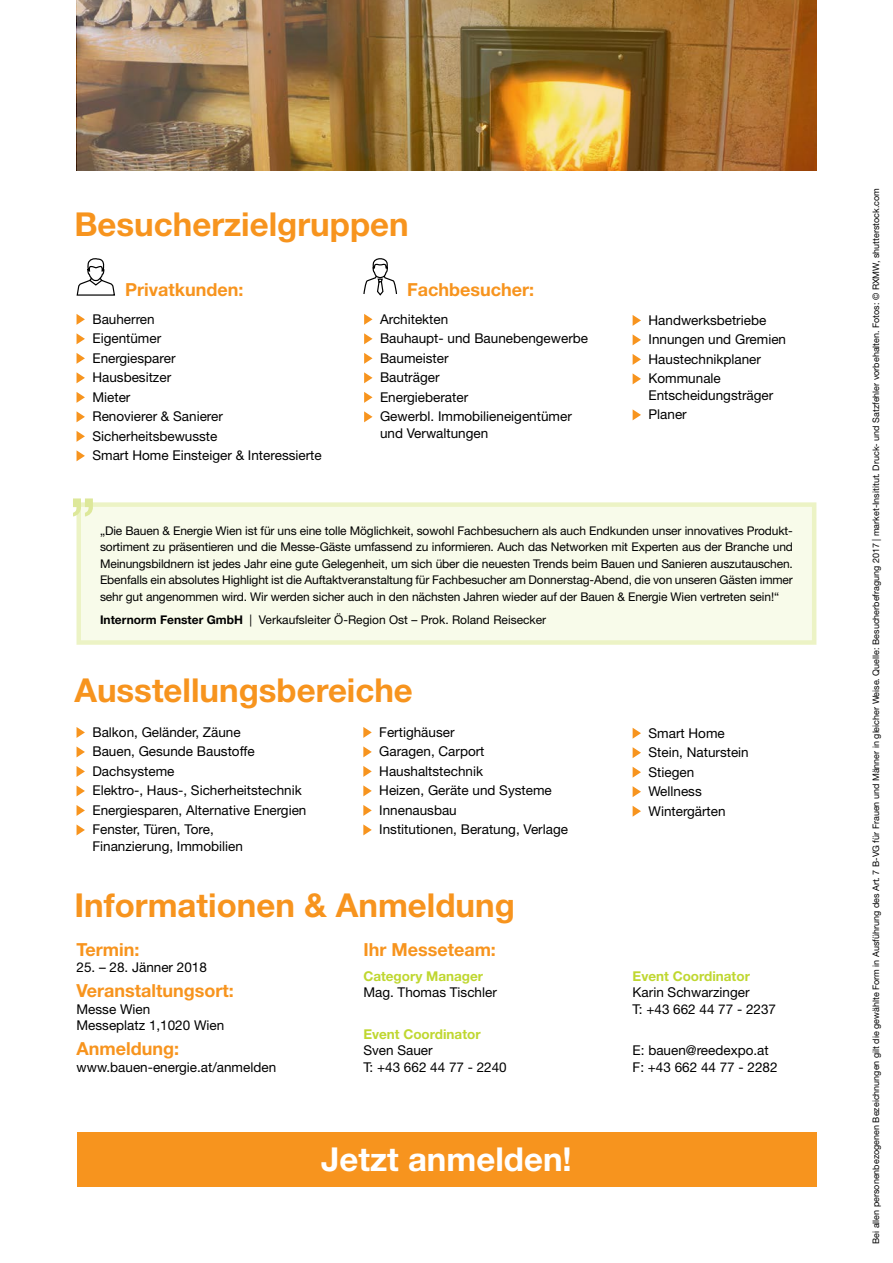
<style>
.page{position:relative;width:893px;height:1263px;background:#fff}
.page>*{position:absolute;margin:0;border:0;box-sizing:border-box;transform-origin:0 0}
.t1{font:700 33px "Helvetica Neue LT Pro";color:#f7941e}
.t2{font:700 33px "Helvetica Neue LT Pro";color:#fff}
.t3{font:700 18px "Helvetica Neue LT Pro";color:#f7941e}
.t4{font:13.5px/19.5px "Helvetica Neue LT Pro";color:#000}
.t5{font:700 13.5px "Helvetica Neue LT Pro";color:#bfd730}
.t6{font:12px/16.5px "Helvetica Neue LT Pro";letter-spacing:-.01em;color:#000;text-align:justify}
.t7{font:9px "Helvetica Neue LT Pro";color:#000}
.s1{font-weight:700}
</style>
<div class="page">
<svg style="left:77px;top:314px;width:8px;height:11px"></svg>
<svg style="left:77px;top:333px;width:8px;height:11px"></svg>
<svg style="left:77px;top:353px;width:8px;height:11px"></svg>
<svg style="left:77px;top:372px;width:8px;height:11px"></svg>
<svg style="left:77px;top:392px;width:8px;height:11px"></svg>
<svg style="left:77px;top:411px;width:8px;height:11px"></svg>
<svg style="left:77px;top:431px;width:8px;height:11px"></svg>
<svg style="left:77px;top:450px;width:8px;height:11px"></svg>
<svg style="left:364px;top:314px;width:9px;height:11px"></svg>
<svg style="left:364px;top:333px;width:9px;height:11px"></svg>
<svg style="left:364px;top:353px;width:9px;height:11px"></svg>
<svg style="left:364px;top:372px;width:9px;height:11px"></svg>
<svg style="left:364px;top:392px;width:9px;height:11px"></svg>
<svg style="left:364px;top:411px;width:9px;height:11px"></svg>
<svg style="left:633px;top:315px;width:8px;height:11px"></svg>
<svg style="left:633px;top:334px;width:8px;height:11px"></svg>
<svg style="left:633px;top:354px;width:8px;height:11px"></svg>
<svg style="left:633px;top:373px;width:8px;height:11px"></svg>
<svg style="left:633px;top:409px;width:8px;height:11px"></svg>
<svg style="left:363px;top:258px;width:34px;height:38px"></svg>
<svg style="left:76px;top:258px;width:39px;height:38px"></svg>
<div style="left:77px;top:1132px;width:739px;height:54px;background:#f7941e"></div>
<img style="left:77px;top:0;width:739px;height:170px">
<svg style="left:77px;top:727px;width:8px;height:11px"></svg>
<svg style="left:77px;top:747px;width:8px;height:10px"></svg>
<svg style="left:77px;top:766px;width:8px;height:11px"></svg>
<svg style="left:77px;top:786px;width:8px;height:10px"></svg>
<svg style="left:77px;top:805px;width:8px;height:11px"></svg>
<svg style="left:77px;top:825px;width:8px;height:10px"></svg>
<svg style="left:363px;top:727px;width:9px;height:11px"></svg>
<svg style="left:363px;top:746px;width:9px;height:11px"></svg>
<svg style="left:363px;top:766px;width:9px;height:11px"></svg>
<svg style="left:363px;top:785px;width:9px;height:11px"></svg>
<svg style="left:363px;top:805px;width:9px;height:11px"></svg>
<svg style="left:363px;top:824px;width:9px;height:11px"></svg>
<svg style="left:633px;top:728px;width:8px;height:11px"></svg>
<svg style="left:633px;top:747px;width:8px;height:11px"></svg>
<svg style="left:633px;top:767px;width:8px;height:11px"></svg>
<svg style="left:633px;top:786px;width:8px;height:11px"></svg>
<svg style="left:633px;top:806px;width:8px;height:11px"></svg>
<svg style="left:76px;top:502px;width:740px;height:143px;fill:#f8fbea"></svg>
<svg style="left:73px;top:498px;width:20px;height:18px"></svg>
<h1 class="t1" style="left:74px;top:204px;width:336px">Besucherzielgruppen</h1>
<h2 class="t3" style="left:125px;top:278px;width:120px">Privatkunden:</h2>
<h2 class="t3" style="left:407px;top:278px;width:129px">Fachbesucher:</h2>
<p class="t4" style="left:92px;top:309px;width:231px">Bauherren<br>Eigentümer<br>Energiesparer<br>Hausbesitzer<br>Mieter<br>Renovierer &amp; Sanierer<br>Sicherheitsbewusste<br>Smart Home Einsteiger &amp; Interessierte</p>
<p class="t4" style="left:380px;top:309px;width:210px">Architekten<br>Bauhaupt- und Baunebengewerbe<br>Baumeister<br>Bauträger<br>Energieberater<br>Gewerbl. Immobilieneigentümer</p>
<p class="t4" style="left:380px;top:423px;width:110px">und Verwaltungen</p>
<p class="t4" style="left:648px;top:310px;width:139px">Handwerksbetriebe<br>Innungen und Gremien<br>Haustechnikplaner<br>Kommunale</p>
<p class="t4" style="left:648px;top:385px;width:126px">Entscheidungsträger<br>Planer</p>
<p class="t6" style="left:100px;top:522px;width:694px">„Die Bauen &amp; Energie Wien ist für uns eine tolle Möglichkeit, sowohl Fachbesuchern als auch Endkunden unser innovatives Produkt&shy;sortiment zu präsentieren und die Messe-Gäste umfassend zu informieren. Auch das Networken mit Experten aus der Branche und Meinungsbildnern ist jedes Jahr eine gute Gelegenheit, um sich über die neuesten Trends beim Bauen und Sanieren auszutauschen.<br>Ebenfalls ein absolutes Highlight ist die Auftaktveranstaltung für Fachbesucher am Donnerstag-Abend, die von unseren Gästen immer sehr gut angenommen wird. Wir werden sicher auch in den nächsten Jahren wieder auf der Bauen &amp; Energie Wien vertreten sein!“</p>
<p class="t6" style="left:100px;top:611px;width:448px"><span class="s1">Internorm Fenster GmbH</span> | Verkaufsleiter Ö-Region Ost – Prok. Roland Reisecker</p>
<h1 class="t1" style="left:74px;top:670px;width:340px">Ausstellungsbereiche</h1>
<p class="t4" style="left:92px;top:722px;width:215px">Balkon, Geländer, Zäune<br>Bauen, Gesunde Baustoffe<br>Dachsysteme<br>Elektro-, Haus-, Sicherheitstechnik<br>Energiesparen, Alternative Energien<br>Fenster, Türen, Tore,</p>
<p class="t4" style="left:92px;top:836px;width:152px">Finanzierung, Immobilien</p>
<p class="t4" style="left:379px;top:722px;width:190px">Fertighäuser<br>Garagen, Carport<br>Haushaltstechnik<br>Heizen, Geräte und Systeme<br>Innenausbau<br>Institutionen, Beratung, Verlage</p>
<p class="t4" style="left:648px;top:723px;width:102px">Smart Home<br>Stein, Naturstein<br>Stiegen<br>Wellness<br>Wintergärten</p>
<h1 class="t1" style="left:74px;top:885px;width:442px">Informationen &amp; Anmeldung</h1>
<h2 class="t3" style="left:77px;top:938px;width:64px">Termin:</h2>
<p class="t4" style="left:77px;top:957px;width:132px">25. – 28. Jänner 2018</p>
<h2 class="t3" style="left:77px;top:979px;width:159px">Veranstaltungsort:</h2>
<p class="t4" style="left:77px;top:1000px;width:149px;line-height:16.5px">Messe Wien<br>Messeplatz 1,1020 Wien</p>
<h2 class="t3" style="left:77px;top:1037px;width:104px">Anmeldung:</h2>
<p class="t4" style="left:77px;top:1057px;width:201px">www.bauen-energie.at/anmelden</p>
<h2 class="t3" style="left:363px;top:938px;width:134px">Ihr Messeteam:</h2>
<p class="t5" style="left:363px;top:967px;width:121px">Category Manager</p>
<p class="t4" style="left:363px;top:982px;width:135px">Mag. Thomas Tischler</p>
<p class="t5" style="left:363px;top:1025px;width:119px">Event Coordinator</p>
<p class="t4" style="left:363px;top:1042px;width:145px;line-height:16.5px">Sven Sauer<br>T: +43 662 44 77 - 2240</p>
<h1 class="t2" style="left:321px;top:1138px;width:252px">Jetzt anmelden!</h1>
<p class="t5" style="left:633px;top:967px;width:119px">Event Coordinator</p>
<p class="t4" style="left:633px;top:984px;width:145px;line-height:16.5px">Karin Schwarzinger<br>T: +43 662 44 77 - 2237</p>
<p class="t4" style="left:633px;top:1042px;width:146px;line-height:16.5px">E: bauen@reedexpo.at<br>F: +43 662 44 77 - 2282</p>
<p class="t7" style="left:870px;top:1244px;width:1057px;rotate:-90deg">Bei allen personenbezogenen Bezeichnungen gilt die gewählte Form in Ausführung des Art. 7 B-VG für Frauen und Männer in gleicher Weise. Quelle: Besucherbefragung 2017 | market-Insititut. Druck- und Satzfehler vorbehalten. Fotos: © RXMW, shutterstock.com</p>
</div>
